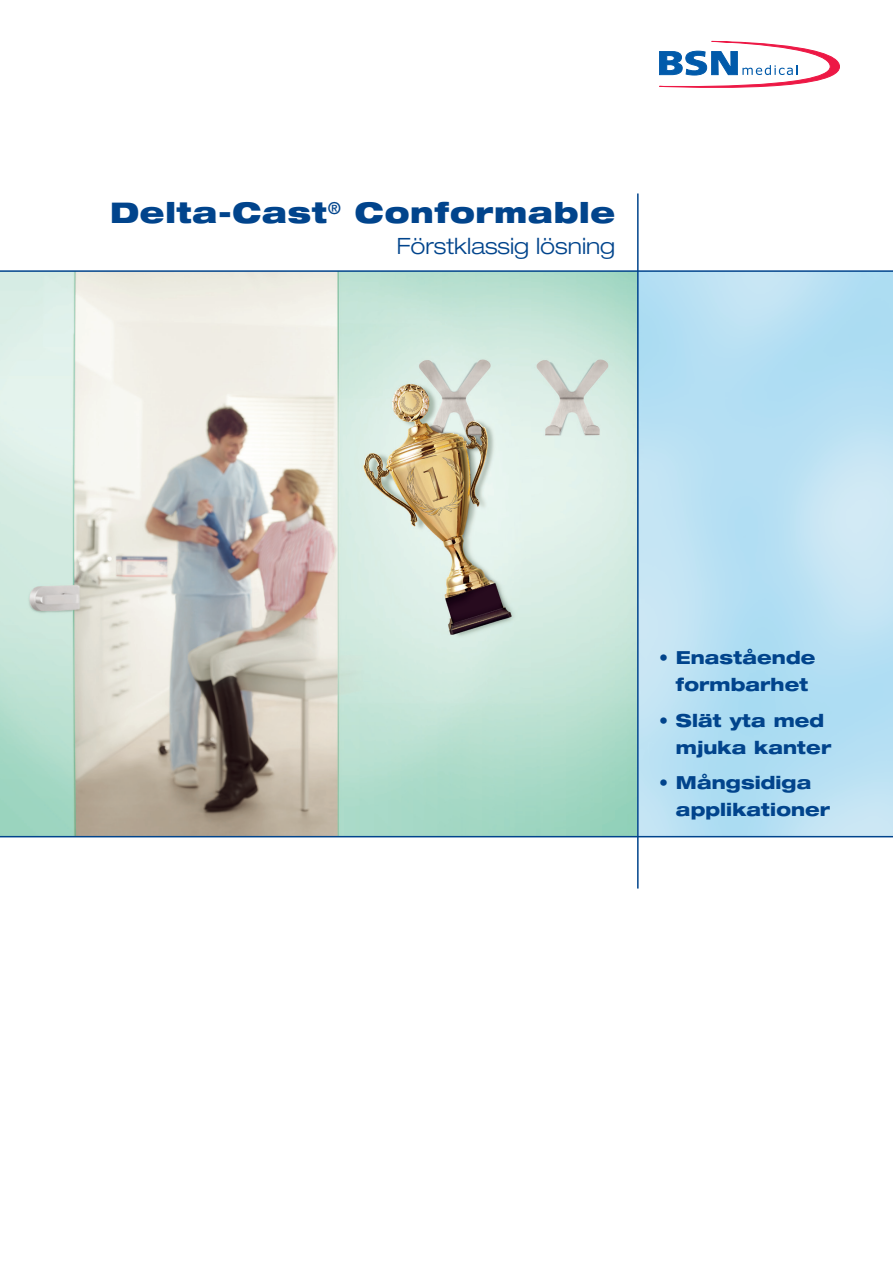
<style>
.page{position:relative;width:893px;height:1263px;background:#fff}
.page>*{position:absolute;margin:0;border:0;box-sizing:border-box;transform-origin:0 0}
.t1{font:900 expanded 28.5px "Helvetica Neue";letter-spacing:.025em;color:#01448c}
.t2{font:300 expanded 22.5px "Helvetica Neue";color:#01448c}
.t3{font:800 expanded 18px/27px "Helvetica Neue";letter-spacing:.005em;color:#01448c}
</style>
<div class="page">
<img style="left:0;top:272px;width:637px;height:564px">
<svg style="left:659px;top:41px;width:181px;height:47px"></svg>
<svg style="left:639px;top:272px;width:254px;height:564px;background:#b8e0f3"></svg>
<hr style="left:0;top:270px;width:893px;height:2px;background:#01448c">
<hr style="left:637px;top:193px;width:2px;height:695px;background:#01448c">
<hr style="left:0;top:836px;width:893px;height:1px;background:#01448c">
<h1 class="t1" style="left:110px;top:195px;width:507px">Delta-Cast<sup>®</sup> Conformable</h1>
<p class="t2" style="left:397px;top:232px;width:220px">Förstklassig lösning</p>
<p class="t3" style="left:659px;top:644px;width:158px;text-align:center">• Enastående formbarhet</p>
<p class="t3" style="left:676px;top:706px;width:157px;text-indent:-17px">• Slät yta med mjuka kanter</p>
<p class="t3" style="left:676px;top:769px;width:156px;text-indent:-17px">• Mångsidiga applikationer</p>
</div>
